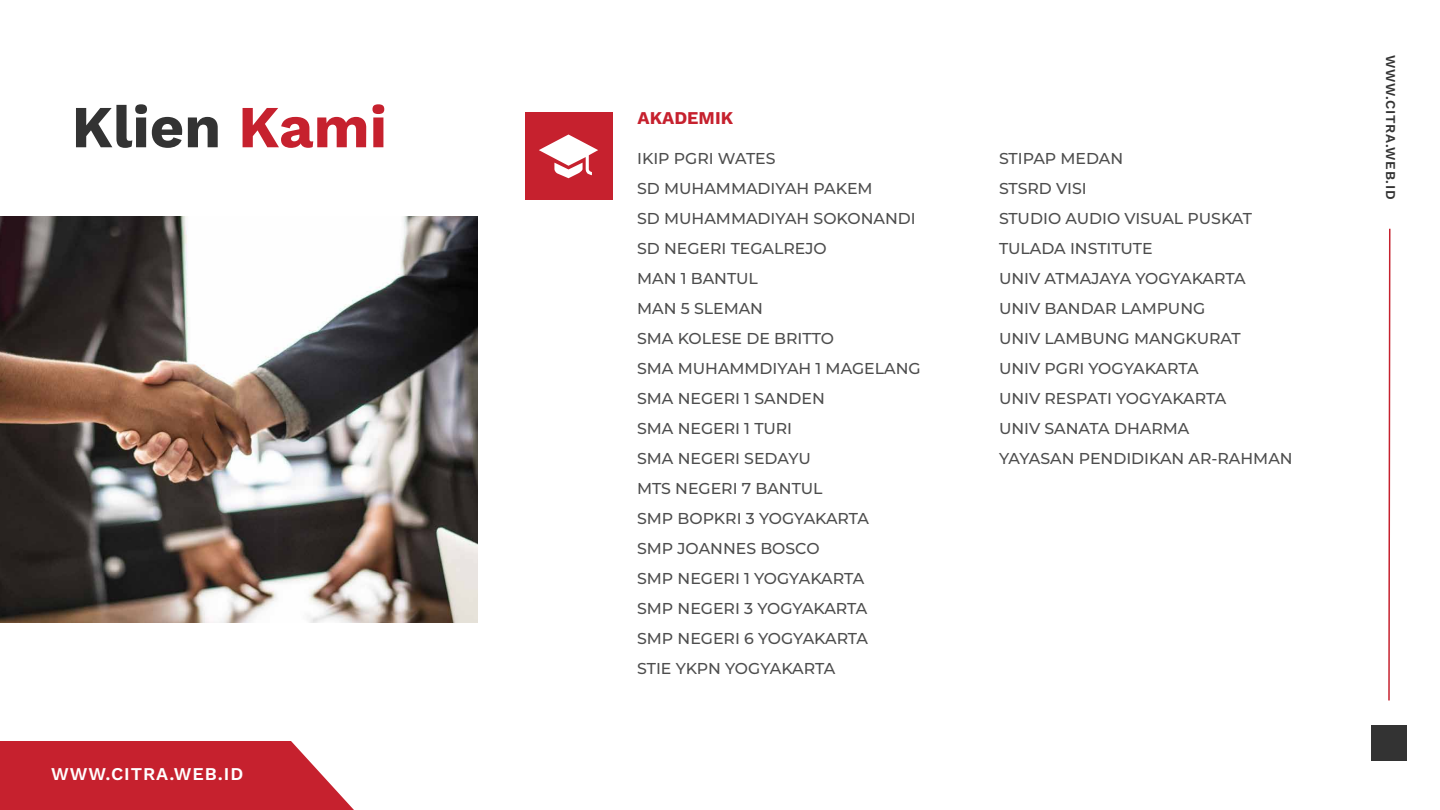
<style>
.page{position:relative;width:1440px;height:810px;background:#fff}
.page>*{position:absolute;margin:0;border:0;box-sizing:border-box;transform-origin:0 0}
.t1{font:700 59.55px "Work Sans";color:#333}
.t2{font:600 18px "Work Sans";letter-spacing:.05em;color:#fff}
.t3{font:700 18px "Work Sans";color:#c6212e}
.t4{font:500 15.75px/30px "Montserrat";color:#4d4d4d}
.t5{font:600 13.5px "Work Sans";letter-spacing:.05em;color:#333}
.s1{color:#c6212e}
</style>
<div class="page">
<div style="left:525px;top:112px;width:88px;height:88px;background:#c6212e"></div>
<svg style="left:0;top:741px;width:354px;height:69px;background:#ca333f"></svg>
<div style="left:1372px;top:725px;width:35px;height:35px;background:#333"></div>
<svg style="left:1388px;top:228px;width:3px;height:473px"></svg>
<svg style="left:539px;top:135px;width:59px;height:43px"></svg>
<img style="left:0;top:217px;width:478px;height:405px">
<h1 class="t1" style="left:72px;top:82px;width:317px">Klien <span class="s1">Kami</span></h1>
<p class="t2" style="left:51px;top:760px;width:194px">WWW.CITRA.WEB.ID</p>
<p class="t3" style="left:638px;top:104px;width:97px">AKADEMIK</p>
<p class="t4" style="left:637px;top:143px;width:285px">IKIP PGRI WATES<br>SD MUHAMMADIYAH PAKEM<br>SD MUHAMMADIYAH SOKONANDI<br>SD NEGERI TEGALREJO<br>MAN 1 BANTUL<br>MAN 5 SLEMAN<br>SMA KOLESE DE BRITTO<br>SMA MUHAMMDIYAH 1 MAGELANG<br>SMA NEGERI 1 SANDEN<br>SMA NEGERI 1 TURI<br>SMA NEGERI SEDAYU<br>MTS NEGERI 7 BANTUL<br>SMP BOPKRI 3 YOGYAKARTA<br>SMP JOANNES BOSCO<br>SMP NEGERI 1 YOGYAKARTA<br>SMP NEGERI 3 YOGYAKARTA<br>SMP NEGERI 6 YOGYAKARTA<br>STIE YKPN YOGYAKARTA</p>
<p class="t4" style="left:999px;top:143px;width:295px">STIPAP MEDAN<br>STSRD VISI<br>STUDIO AUDIO VISUAL PUSKAT<br>TULADA INSTITUTE<br>UNIV ATMAJAYA YOGYAKARTA<br>UNIV BANDAR LAMPUNG<br>UNIV LAMBUNG MANGKURAT<br>UNIV PGRI YOGYAKARTA<br>UNIV RESPATI YOGYAKARTA<br>UNIV SANATA DHARMA<br>YAYASAN PENDIDIKAN AR-RAHMAN</p>
<p class="t5" style="left:1401px;top:55px;width:146px;rotate:90deg">WWW.CITRA.WEB.ID</p>
</div>
